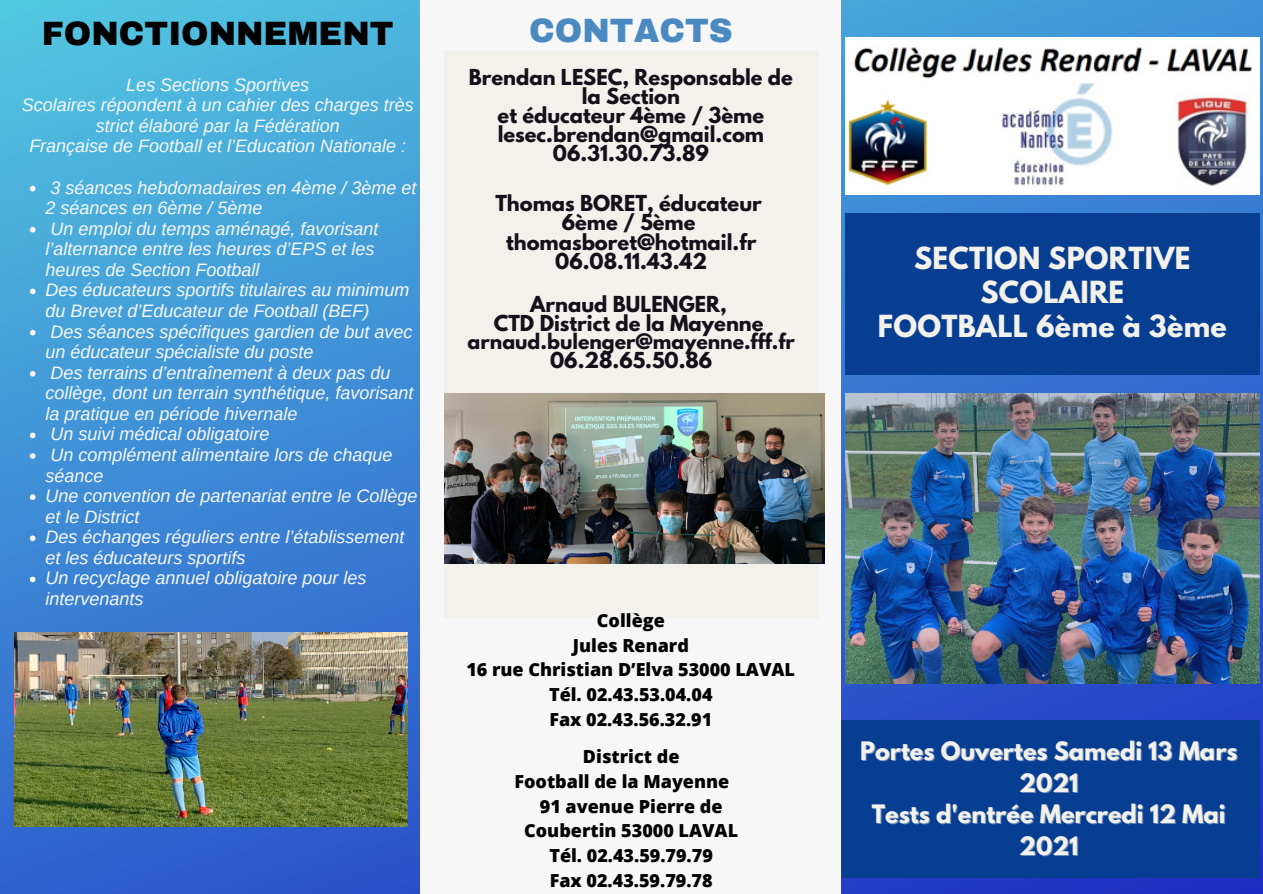
<style>
.page{position:relative;width:1263px;height:894px;background:#fff}
.page>*{position:absolute;margin:0;border:0;box-sizing:border-box;transform-origin:0 0}
.t1{font:900 33px "Archivo";color:#000}
.t2{font:900 33px "Archivo";color:#4a8ac1}
.t3{font:700 27px/33.8px "League Spartan";letter-spacing:.01em;color:#f2f1ec;text-align:center}
.t4{font:700 22.5px/32.5px "League Spartan";color:#f2f1ec;text-align:center}
.t5{font:700 19.5px/19px "League Spartan";color:#14101a;text-align:center}
.t6{font:700 18.9px "League Spartan";color:#14101a}
.t7{font:italic 18px/20.5px "Arimo";color:#f7f7f7}
.t8{font:800 18px "Open Sans";color:#000}
.s1{color:rgb(249 250 251/.4)}
</style>
<div class="page">
<img style="left:0;top:0;width:1263px;height:893px">
<div style="left:421px;top:0;width:420px;height:893px;background:#f7f7f7"></div>
<img style="left:845px;top:393px;width:414px;height:290px">
<img style="left:845px;top:38px;width:414px;height:156px">
<div style="left:444px;top:50px;width:375px;height:567px;background:#f2f1ec"></div>
<svg style="left:30px;top:186px;width:6px;height:5px"></svg>
<svg style="left:30px;top:227px;width:6px;height:5px"></svg>
<svg style="left:30px;top:288px;width:6px;height:6px"></svg>
<svg style="left:30px;top:329px;width:6px;height:6px"></svg>
<svg style="left:30px;top:371px;width:6px;height:5px"></svg>
<svg style="left:30px;top:432px;width:6px;height:6px"></svg>
<svg style="left:30px;top:453px;width:6px;height:5px"></svg>
<svg style="left:30px;top:494px;width:6px;height:6px"></svg>
<svg style="left:30px;top:535px;width:6px;height:6px"></svg>
<svg style="left:30px;top:576px;width:6px;height:6px"></svg>
<div style="left:845px;top:213px;width:415px;height:161px;background:#083e91"></div>
<div style="left:841px;top:720px;width:419px;height:157px;background:#083e91"></div>
<img style="left:444px;top:393px;width:380px;height:170px">
<img style="left:15px;top:632px;width:392px;height:194px">
<p class="t1" style="left:42px;top:16px;width:353px">FONCTIONNEMENT</p>
<p class="t7" style="left:126px;top:74px;width:184px">Les Sections Sportives</p>
<p class="t7" style="left:22px;top:95px;width:393px;text-align:center">Scolaires répondent à un cahier des charges très strict élaboré par la Fédération</p>
<p class="t7" style="left:29px;top:136px;width:378px">Française de Football et l’Education Nationale :</p>
<p class="t7" style="left:46px;top:177px;width:372px">3 séances hebdomadaires en 4ème / 3ème et<br>2 séances en 6ème / 5ème</p>
<p class="t7" style="left:46px;top:218px;width:334px">Un emploi du temps aménagé, favorisant l’alternance entre les heures d’EPS et les heures de Section Football</p>
<p class="t7" style="left:46px;top:280px;width:365px">Des éducateurs sportifs titulaires au minimum du Brevet d’Educateur de Football (BEF)</p>
<p class="t7" style="left:46px;top:321px;width:368px">Des séances spécifiques gardien de but avec un éducateur spécialiste du poste</p>
<p class="t7" style="left:46px;top:362px;width:369px">Des terrains d’entraînement à deux pas du collège, dont un terrain synthétique, favorisant la pratique en période hivernale</p>
<p class="t7" style="left:51px;top:424px;width:220px">Un suivi médical obligatoire</p>
<p class="t7" style="left:46px;top:444px;width:348px">Un complément alimentaire lors de chaque séance</p>
<p class="t7" style="left:46px;top:485px;width:373px">Une convention de partenariat entre le Collège et le District</p>
<p class="t7" style="left:46px;top:526px;width:360px">Des échanges réguliers entre l’établissement et les éducateurs sportifs</p>
<p class="t7" style="left:46px;top:567px;width:322px">Un recyclage annuel obligatoire pour les intervenants</p>
<p class="t2" style="left:529px;top:13px;width:205px">CONTACTS</p>
<p class="t5" style="left:469px;top:70px;width:326px">Brendan LESEC, Responsable de la Section</p>
<p class="t5" style="left:498px;top:108px;width:268px">et éducateur 4ème / 3ème</p>
<p class="t5" style="left:498px;top:127px;width:268px">lesec.brendan@gmail.com</p>
<p class="t5" style="left:553px;top:146px;width:158px">06.31.30.73.89</p>
<p class="t5" style="left:495px;top:196px;width:268px">Thomas BORET, éducateur</p>
<p class="t5" style="left:562px;top:215px;width:135px">6ème / 5ème</p>
<p class="t5" style="left:506px;top:234px;width:252px">thomasboret@hotmail.fr</p>
<p class="t5" style="left:555px;top:254px;width:154px">06.08.11.43.42</p>
<p class="t5" style="left:530px;top:297px;width:198px">Arnaud BULENGER,</p>
<p class="t5" style="left:494px;top:316px;width:271px">CTD District de la Mayenne</p>
<p class="t6" style="left:468px;top:332px;width:329px">arnaud.bulenger@mayenne.fff.fr</p>
<p class="t5" style="left:550px;top:353px;width:164px">06.28.65.50.86</p>
<p class="t8" style="left:597px;top:607px;width:69px">Collège</p>
<p class="t8" style="left:573px;top:632px;width:118px">Jules Renard</p>
<p class="t8" style="left:466px;top:657px;width:330px">16 rue Christian D’Elva 53000 LAVAL</p>
<p class="t8" style="left:549px;top:681px;width:165px">Tél. 02.43.53.04.04</p>
<p class="t8" style="left:549px;top:706px;width:164px">Fax 02.43.56.32.91</p>
<p class="t8" style="left:583px;top:743px;width:98px">District de</p>
<p class="t8" style="left:514px;top:768px;width:216px">Football de la Mayenne</p>
<p class="t8" style="left:540px;top:793px;width:184px">91 avenue Pierre de</p>
<p class="t8" style="left:524px;top:818px;width:215px">Coubertin 53000 LAVAL</p>
<p class="t8" style="left:549px;top:842px;width:165px">Tél. 02.43.59.79.79</p>
<p class="t8" style="left:550px;top:867px;width:164px">Fax 02.43.59.79.78</p>
<p class="t3" style="left:914px;top:245px;width:278px">SECTION SPORTIVE<br>SCOLAIRE</p>
<p class="t3" style="left:878px;top:312px;width:350px">FOOTBALL 6ème à 3ème</p>
<p class="t4" style="left:860px;top:737px;width:379px">Portes Ouvertes Samedi 13 Mars<br><span class="s1">2021</span></p>
<p class="t4" style="left:872px;top:800px;width:355px">Tests d'entrée Mercredi 12 Mai<br><span class="s1">2021</span></p>
</div>
